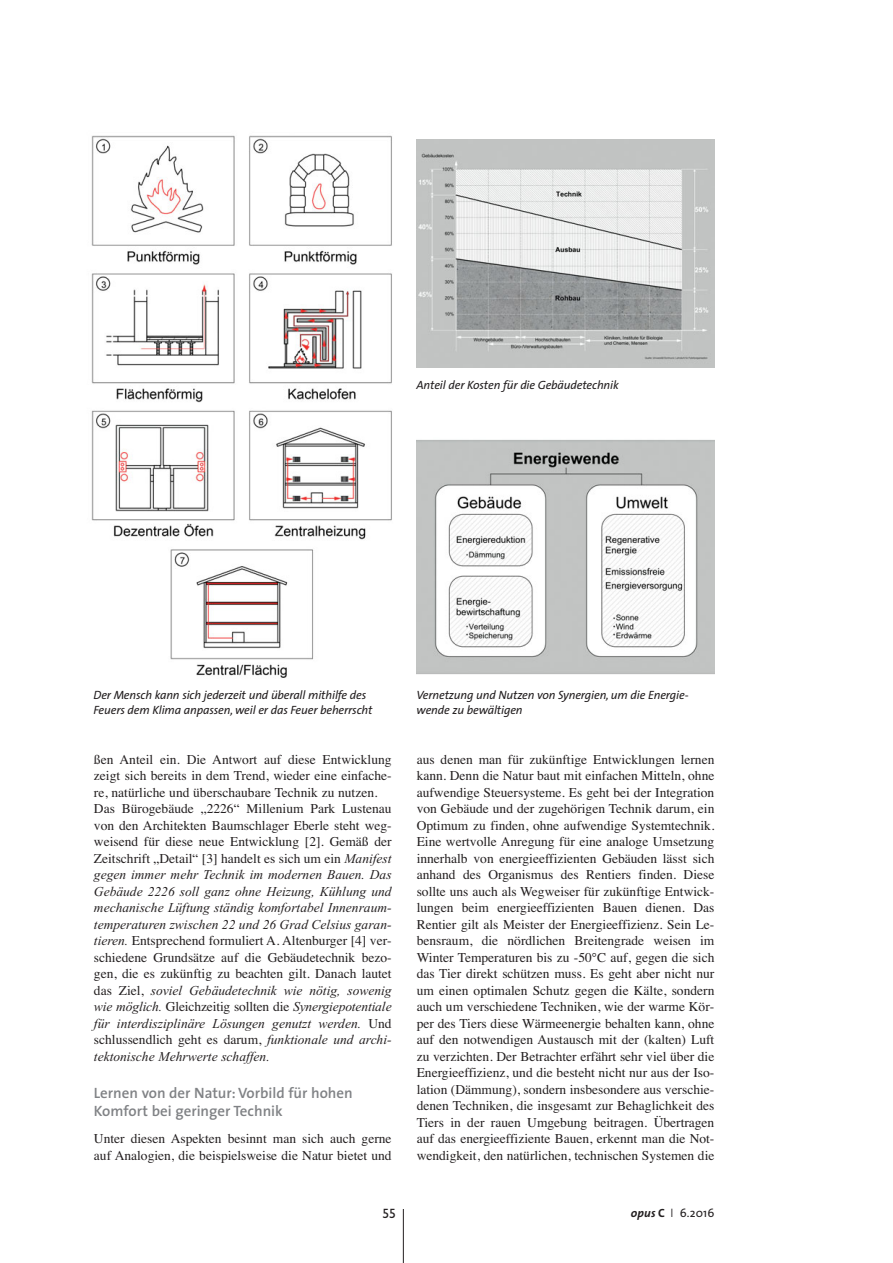
<style>
.page{position:relative;width:893px;height:1263px;background:#fff}
.page>*{position:absolute;margin:0;border:0;box-sizing:border-box;transform-origin:0 0}
.t1{font:600 15px/18px "The Sans";color:#808285}
.t2{font:13.5px/16.5px "Times";color:#231f20}
.t3{font:italic 13.5px/16.5px "Times New Roman";color:#231f20;text-align:justify}
.t4{font:13.5px "Gill Sans";color:#231f20}
.t5{font:italic 12px/15px "The Sans";letter-spacing:-.01em;color:#231f20}
.t6{font:12px "The Sans";color:#231f20}
.s1{font-family:"Times New Roman";font-style:italic}
.s2{font-family:"Times";font-style:normal}
.s3{font-weight:700;font-style:italic}
.s4{font-weight:700}
</style>
<div class="page">
<hr style="left:403px;top:1209px;width:1px;height:54px;background:#231f20">
<img style="left:91px;top:135px;width:301px;height:543px">
<img style="left:416px;top:140px;width:298px;height:228px">
<img style="left:416px;top:440px;width:298px;height:234px">
<p class="t5" style="left:416px;top:379px;width:204px">Anteil der Kosten für die Gebäudetechnik</p>
<p class="t5" style="left:94px;top:688px;width:280px">Der Mensch kann sich jederzeit und überall mithilfe des<br>Feuers dem Klima anpassen, weil er das Feuer beherrscht</p>
<p class="t2" style="left:94px;top:752px;width:299px">ßen Anteil ein. Die Antwort auf diese Entwicklung zeigt sich bereits in dem Trend, wieder eine einfache&shy;re, natürliche und überschaubare Technik zu nutzen.<br>Das Bürogebäude „2226“ Millenium Park Lustenau von den Architekten Baumschlager Eberle steht weg&shy;weisend für diese neue Entwicklung [2]. Gemäß der Zeitschrift „Detail“ [3] handelt es sich um ein <span class="s1">Manifest</span></p>
<p class="t3" style="left:94px;top:868px;width:299px">gegen immer mehr Technik im modernen Bauen. Das Gebäude 2226 soll ganz ohne Heizung, Kühlung und mechanische Lüftung ständig komfortabel Innenraum&shy;temperaturen zwischen 22 und 26 Grad Celsius garan-</p>
<p class="t2" style="left:94px;top:933px;width:299px;text-align:justify"><span class="s1">tieren.</span> Entsprechend formuliert A. Altenburger [4] ver&shy;schiedene Grundsätze auf die Gebäudetechnik bezo&shy;gen, die es zukünftig zu beachten gilt. Danach lautet</p>
<p class="t3" style="left:94px;top:983px;width:299px"><span class="s2">das Ziel,</span> soviel Gebäudetechnik wie nötig, sowenig wie möglich. <span class="s2">Gleichzeitig sollten die</span> Synergiepotentiale für interdisziplinäre Lösungen genutzt werden. <span class="s2">Und</span></p>
<p class="t2" style="left:94px;top:1032px;width:299px">schlussendlich geht es darum, <span class="s1">funktionale und archi-</span></p>
<p class="t3" style="left:94px;top:1049px;width:177px">tektonische Mehrwerte schaffen.</p>
<p class="t1" style="left:94px;top:1085px;width:260px">Lernen von der Natur: Vorbild für hohen<br>Komfort bei geringer Technik</p>
<p class="t2" style="left:94px;top:1131px;width:299px">Unter diesen Aspekten besinnt man sich auch gerne auf Analogien, die beispielsweise die Natur bietet und</p>
<p class="t5" style="left:416px;top:689px;width:274px">Vernetzung und Nutzen von Synergien, um die Energie&shy;wende zu bewältigen</p>
<p class="t2" style="left:417px;top:752px;width:299px;text-align:justify">aus denen man für zukünftige Entwicklungen lernen kann. Denn die Natur baut mit einfachen Mitteln, ohne aufwendige Steuersysteme. Es geht bei der Integration von Gebäude und der zugehörigen Technik darum, ein Optimum zu finden, ohne aufwendige Systemtechnik.<br>Eine wertvolle Anregung für eine analoge Umsetzung innerhalb von energieeffizienten Gebäuden lässt sich anhand des Organismus des Rentiers finden. Diese sollte uns auch als Wegweiser für zukünftige Entwick&shy;lungen beim energieeffizienten Bauen dienen. Das Rentier gilt als Meister der Energieeffizienz. Sein Le&shy;bensraum, die nördlichen Breitengrade weisen im Winter Temperaturen bis zu -50°C auf, gegen die sich das Tier direkt schützen muss. Es geht aber nicht nur um einen optimalen Schutz gegen die Kälte, sondern auch um verschiedene Techniken, wie der warme Kör&shy;per des Tiers diese Wärmeenergie behalten kann, ohne auf den notwendigen Austausch mit der (kalten) Luft zu verzichten. Der Betrachter erfährt sehr viel über die Energieeffizienz, und die besteht nicht nur aus der Iso&shy;lation (Dämmung), sondern insbesondere aus verschie&shy;denen Techniken, die insgesamt zur Behaglichkeit des Tiers in der rauen Umgebung beitragen. Übertragen auf das energieeffiziente Bauen, erkennt man die Not&shy;wendigkeit, den natürlichen, technischen Systemen die</p>
<p class="t4" style="left:382px;top:1209px;width:15px">55</p>
<p class="t6" style="left:631px;top:1208px;width:85px"><span class="s3">opus</span> <span class="s4">C</span> ❘ 6.2016</p>
</div>
